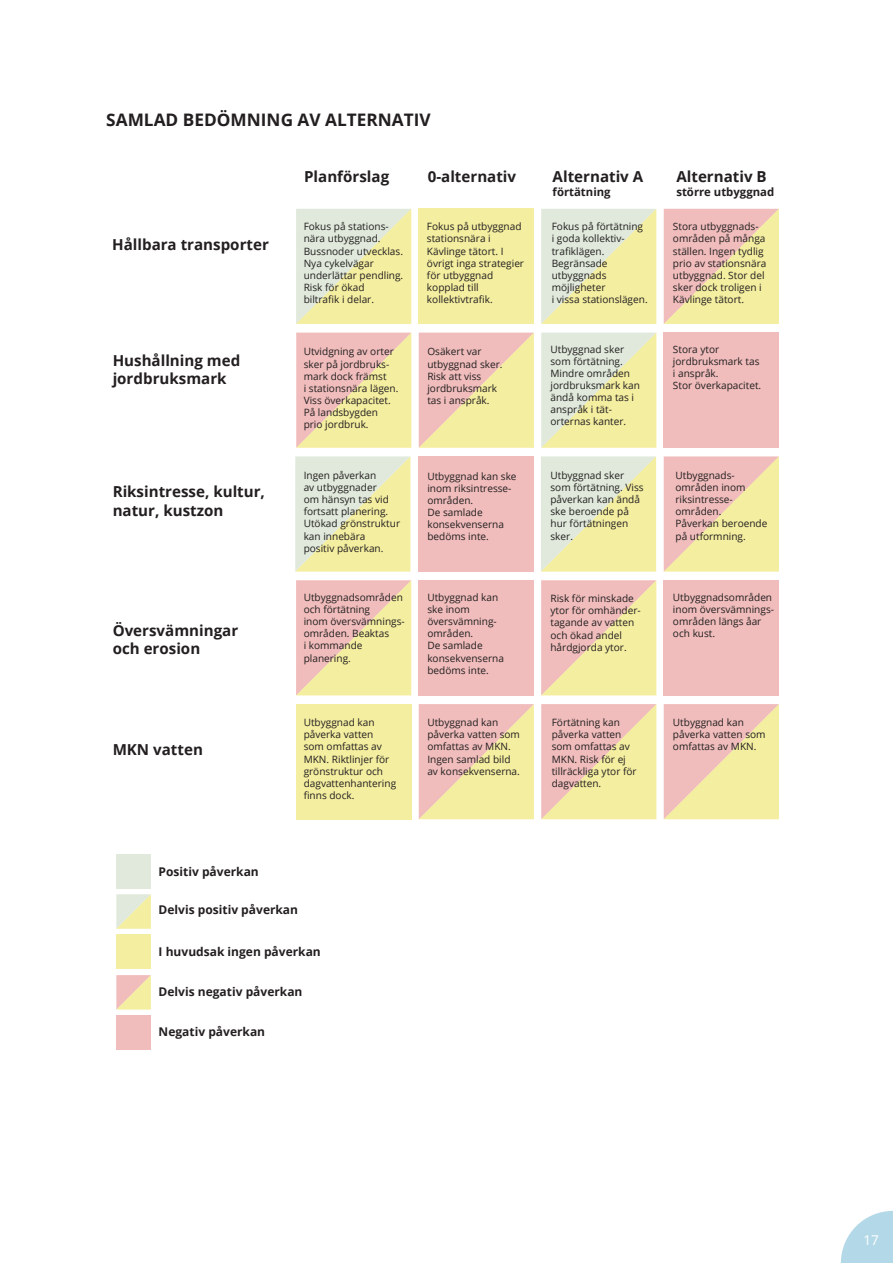
<style>
.page{position:relative;width:893px;height:1263px;background:#fff}
.page>*{position:absolute;margin:0;border:0;box-sizing:border-box;transform-origin:0 0}
.RUBRIK_4_ENKELRAD{font:700 17.25px "Open Sans";color:#231f20}
.t1{font:700 15.15px/18.1px "Open Sans";color:#231f20}
.t2{font:13.5px "Open Sans";color:#fff}
.t3{font:700 12px "Open Sans";color:#231f20}
.t4{font:700 11.4px "Open Sans";color:#231f20}
.t5{font:10.05px/12.1px "Open Sans";color:#231f20}
</style>
<div class="page">
<svg style="left:841px;top:1211px;width:52px;height:52px"></svg>
<div style="left:664px;top:580px;width:115px;height:115px;background:#f0bdbc"></div>
<div style="left:419px;top:580px;width:115px;height:115px;background:#f0bdbc"></div>
<div style="left:418px;top:456px;width:115px;height:116px;background:#f0bdbc"></div>
<div style="left:664px;top:333px;width:115px;height:115px;background:#f0bdbc"></div>
<div style="left:419px;top:209px;width:115px;height:115px;background:#f4eea0"></div>
<div style="left:296px;top:704px;width:115px;height:115px;background:#f4eea0"></div>
<svg style="left:541px;top:580px;width:115px;height:115px;background:#f2d5ae"></svg>
<svg style="left:541px;top:704px;width:115px;height:115px;background:#f2d5ae"></svg>
<svg style="left:419px;top:704px;width:115px;height:115px;background:#f2d5ae"></svg>
<svg style="left:296px;top:580px;width:115px;height:115px;background:#f2d5ae"></svg>
<svg style="left:664px;top:704px;width:115px;height:115px;background:#f2d5ae"></svg>
<svg style="left:664px;top:456px;width:115px;height:116px;background:#f2d5ae"></svg>
<svg style="left:664px;top:209px;width:115px;height:115px;background:#f2d5ae"></svg>
<svg style="left:419px;top:333px;width:115px;height:115px;background:#f2d6ae"></svg>
<svg style="left:296px;top:333px;width:115px;height:115px;background:#f2d5ae"></svg>
<svg style="left:296px;top:209px;width:115px;height:115px;background:#eaebbd"></svg>
<svg style="left:541px;top:209px;width:115px;height:115px;background:#eaebbd"></svg>
<svg style="left:541px;top:333px;width:115px;height:115px;background:#eaebbd"></svg>
<svg style="left:541px;top:456px;width:115px;height:116px;background:#eaebbe"></svg>
<svg style="left:295px;top:456px;width:115px;height:116px;background:#eaebbe"></svg>
<div style="left:116px;top:854px;width:35px;height:34px;background:#e0e9db"></div>
<div style="left:116px;top:934px;width:35px;height:35px;background:#f4eea0"></div>
<div style="left:116px;top:1016px;width:35px;height:34px;background:#f0bdbc"></div>
<svg style="left:116px;top:894px;width:35px;height:35px"></svg>
<svg style="left:116px;top:975px;width:35px;height:34px"></svg>
<h4 class="RUBRIK_4_ENKELRAD" style="left:106px;top:108px;width:326px">SAMLAD BEDÖMNING AV ALTERNATIV</h4>
<p class="t1" style="left:304px;top:167px;width:87px">Planförslag</p>
<p class="t1" style="left:428px;top:167px;width:90px">0-alternativ</p>
<p class="t1" style="left:553px;top:167px;width:92px">Alternativ A</p>
<p class="t4" style="left:553px;top:184px;width:60px">förtätning</p>
<p class="t1" style="left:676px;top:167px;width:92px">Alternativ B</p>
<p class="t4" style="left:676px;top:184px;width:99px">större utbyggnad</p>
<p class="t1" style="left:112px;top:235px;width:158px">Hållbara transporter</p>
<p class="t1" style="left:113px;top:351px;width:129px">Hushållning med jordbruksmark</p>
<p class="t1" style="left:113px;top:482px;width:154px">Riksintresse, kultur, natur, kustzon</p>
<p class="t1" style="left:113px;top:620px;width:127px">Översvämningar och erosion</p>
<p class="t1" style="left:113px;top:740px;width:92px">MKN vatten</p>
<p class="t5" style="left:304px;top:220px;width:101px">Fokus på stations&shy;nära utbyggnad.<br>Bussnoder utvecklas.<br>Nya cykelvägar underlättar pendling.<br>Risk för ökad<br>biltrafik i delar.</p>
<p class="t5" style="left:304px;top:345px;width:96px">Utvidgning av orter sker på jordbruks&shy;mark dock främst<br>i stationsnära lägen.<br>Viss överkapacitet.<br>På landsbygden prio jordbruk.</p>
<p class="t5" style="left:427px;top:220px;width:99px">Fokus på utbyggnad stationsnära i<br>Kävlinge tätort. I övrigt inga strategier för utbyggnad kopplad till kollektivtrafik.</p>
<p class="t5" style="left:552px;top:220px;width:97px">Fokus på förtätning i goda kollektiv&shy;trafiklägen.<br>Begränsade utbyggnads möjligheter<br>i vissa stationslägen.</p>
<p class="t5" style="left:673px;top:220px;width:95px">Stora utbyggnads&shy;områden på många ställen. Ingen tydlig prio av stationsnära utbyggnad. Stor del sker dock troligen i<br>Kävlinge tätort.</p>
<p class="t5" style="left:427px;top:345px;width:77px">Osäkert var utbyggnad sker.<br>Risk att viss jordbruksmark tas i anspråk.</p>
<p class="t5" style="left:550px;top:343px;width:91px">Utbyggnad sker som förtätning.<br>Mindre områden jordbruksmark kan ändå komma tas i anspråk i tät&shy;orternas kanter.</p>
<p class="t5" style="left:673px;top:343px;width:90px">Stora ytor jordbruksmark tas i anspråk.<br>Stor överkapacitet.</p>
<p class="t5" style="left:304px;top:469px;width:98px">Ingen påverkan<br>av utbyggnader<br>om hänsyn tas vid fortsatt planering.<br>Utökad grönstruktur kan innebära<br>positiv påverkan.</p>
<p class="t5" style="left:427px;top:470px;width:91px">Utbyggnad kan ske inom riksintresse&shy;områden.<br>De samlade konsekvenserna bedöms inte.</p>
<p class="t5" style="left:550px;top:469px;width:95px">Utbyggnad sker som förtätning. Viss påverkan kan ändå ske beroende på hur förtätningen sker.</p>
<p class="t5" style="left:675px;top:469px;width:93px">Utbyggnads&shy;områden inom riksintresse&shy;områden.<br>Påverkan beroende på utformning.</p>
<p class="t5" style="left:304px;top:591px;width:103px">Utbyggnadsområden och förtätning<br>inom översvämnings&shy;områden. Beaktas<br>i kommande planering.</p>
<p class="t5" style="left:673px;top:591px;width:103px">Utbyggnadsområden inom översvämnings&shy;områden längs åar och kust.</p>
<p class="t5" style="left:427px;top:591px;width:78px">Utbyggnad kan ske inom översvämning&shy;områden.<br>De samlade konsekvenserna bedöms inte.</p>
<p class="t5" style="left:550px;top:592px;width:92px">Risk för minskade ytor för omhänder&shy;tagande av vatten och ökad andel hårdgjorda ytor.</p>
<p class="t5" style="left:304px;top:716px;width:94px">Utbyggnad kan påverka vatten som omfattas av<br>MKN. Riktlinjer för grönstruktur och dagvattenhantering finns dock.</p>
<p class="t5" style="left:427px;top:716px;width:94px">Utbyggnad kan påverka vatten som omfattas av MKN.<br>Ingen samlad bild av konsekvenserna.</p>
<p class="t5" style="left:673px;top:716px;width:94px">Utbyggnad kan påverka vatten som omfattas av MKN.</p>
<p class="t5" style="left:552px;top:716px;width:86px">Förtätning kan påverka vatten som omfattas av<br>MKN. Risk för ej tillräckliga ytor för dagvatten.</p>
<p class="t3" style="left:159px;top:863px;width:102px">Positiv påverkan</p>
<p class="t3" style="left:159px;top:901px;width:141px">Delvis positiv påverkan</p>
<p class="t3" style="left:159px;top:943px;width:164px">I huvudsak ingen påverkan</p>
<p class="t3" style="left:159px;top:983px;width:145px">Delvis negativ påverkan</p>
<p class="t3" style="left:159px;top:1023px;width:108px">Negativ påverkan</p>
<h3 class="t2" style="left:863px;top:1230px;width:17px">17</h3>
</div>
